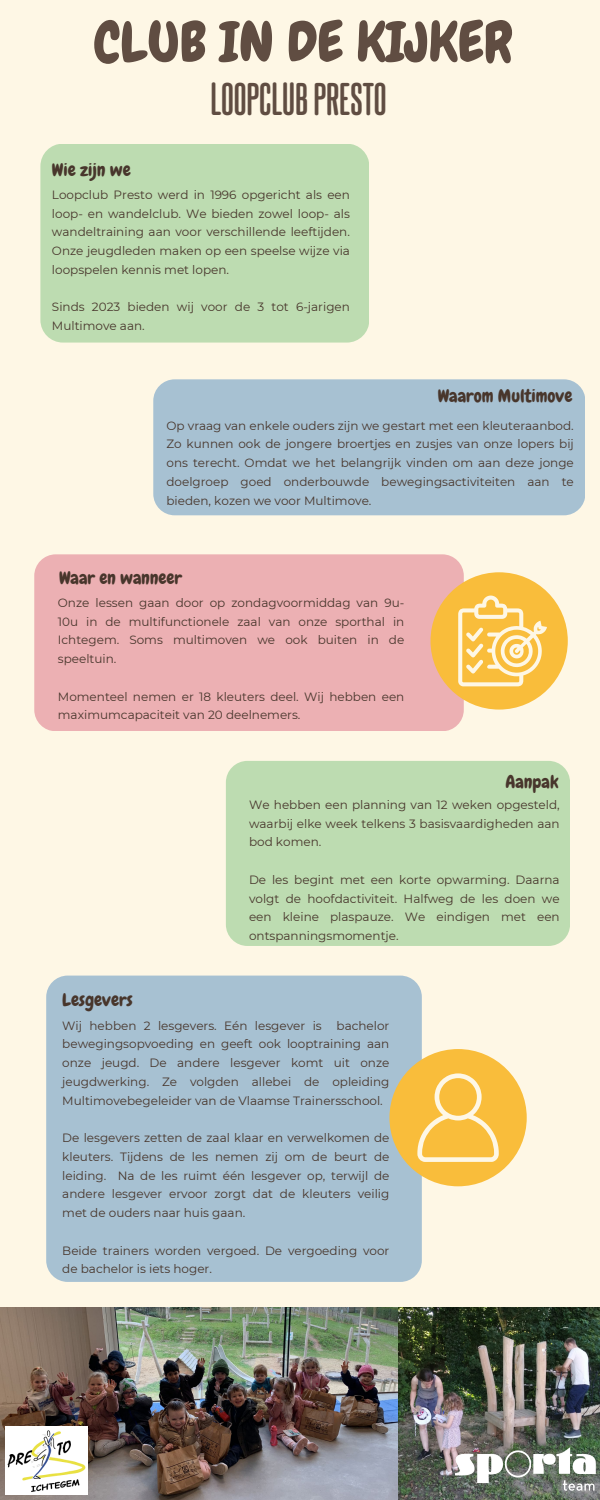
<style>
.page{position:relative;width:600px;height:1500px;background:#fef7e5}
.page>*{position:absolute;margin:0;border:0;box-sizing:border-box;transform-origin:0 0}
.t1{font:55.5px "Chewy";color:#604d42}
.t2{font:700 39.5px "Steelfish Rounded Rg";color:#604d42}
.t3{font:18px "Chewy";color:#48362c}
.t4{font:12px/18.8px "Montserrat";color:#48362c;text-align:justify}
</style>
<div class="page">
<div style="left:40px;top:144px;width:329px;height:199px;background:#bddcb1;border-radius:22px"></div>
<div style="left:153px;top:379px;width:432px;height:136px;background:#a7c1d2;border-radius:21px"></div>
<div style="left:34px;top:554px;width:429px;height:177px;background:#ecb0b3;border-radius:21px"></div>
<div style="left:226px;top:761px;width:344px;height:185px;background:#bddcb1;border-radius:21px"></div>
<div style="left:46px;top:976px;width:376px;height:306px;background:#a7c1d2;border-radius:21px"></div>
<img style="left:0;top:1308px;width:600px;height:192px">
<img style="left:444px;top:1412px;width:156px;height:88px">
<img style="left:5px;top:1426px;width:83px;height:69px">
<div style="left:389px;top:1049px;width:138px;height:137px;background:#f9bd3b;border-radius:50%"></div>
<div style="left:431px;top:572px;width:137px;height:138px;background:#f9bd3b;border-radius:50%"></div>
<svg style="left:458px;top:596px;width:89px;height:90px"></svg>
<svg style="left:417px;top:1073px;width:82px;height:89px"></svg>
<p class="t1" style="left:94px;top:7px;width:420px">CLUB IN DE KIJKER</p>
<p class="t3" style="left:52px;top:159px;width:81px">Wie zijn we</p>
<p class="t2" style="left:210px;top:74px;width:178px">LOOPCLUBPRESTO</p>
<p class="t4" style="left:52px;top:185px;width:300px">Loopclub Presto werd in 1996 opgericht als een loop- en wandelclub. We bieden zowel loop- als wandeltraining aan voor verschillende leeftijden.<br>Onze jeugdleden maken op een speelse wijze via loopspelen kennis met lopen.</p>
<p class="t4" style="left:52px;top:298px;width:299px">Sinds 2023 bieden wij voor de 3 tot 6-jarigen<br>Multimove aan.</p>
<h3 class="t3" style="left:438px;top:385px;width:136px">Waarom Multimove</h3>
<p class="t4" style="left:166px;top:416px;width:409px">Op vraag van enkele ouders zijn we gestart met een kleuteraanbod.<br>Zo kunnen ook de jongere broertjes en zusjes van onze lopers bij ons terecht. Omdat we het belangrijk vinden om aan deze jonge doelgroep goed onderbouwde bewegingsactiviteiten aan te bieden, kozen we voor Multimove.</p>
<h3 class="t3" style="left:59px;top:566px;width:125px">Waar en wanneer</h3>
<p class="t4" style="left:58px;top:593px;width:348px">Onze lessen gaan door op zondagvoormiddag van 9u-10u in de multifunctionele zaal van onze sporthal in Ichtegem. Soms multimoven we ook buiten in de speeltuin.</p>
<p class="t4" style="left:58px;top:687px;width:348px">Momenteel nemen er 18 kleuters deel. Wij hebben een maximumcapaciteit van 20 deelnemers.</p>
<h3 class="t3" style="left:506px;top:770px;width:54px">Aanpak</h3>
<p class="t3" style="left:62px;top:989px;width:72px">Lesgevers</p>
<h3 class="t4" style="left:249px;top:795px;width:312px">We hebben een planning van 12 weken opgesteld, waarbij elke week telkens 3 basisvaardigheden aan bod komen.</h3>
<p class="t4" style="left:249px;top:870px;width:312px">De les begint met een korte opwarming. Daarna volgt de hoofdactiviteit. Halfweg de les doen we een kleine plaspauze. We eindigen met een ontspanningsmomentje.</p>
<p class="t4" style="left:62px;top:1016px;width:329px">Wij hebben 2 lesgevers. Eén lesgever is bachelor bewegingsopvoeding en geeft ook looptraining aan onze jeugd. De andere lesgever komt uit onze jeugdwerking. Ze volgden allebei de opleiding Multimovebegeleider van de Vlaamse Trainersschool.</p>
<p class="t4" style="left:62px;top:1129px;width:329px">De lesgevers zetten de zaal klaar en verwelkomen de kleuters. Tijdens de les nemen zij om de beurt de leiding. Na de les ruimt één lesgever op, terwijl de andere lesgever ervoor zorgt dat de kleuters veilig met de ouders naar huis gaan.</p>
<p class="t4" style="left:62px;top:1241px;width:329px">Beide trainers worden vergoed. De vergoeding voor de bachelor is iets hoger.</p>
</div>
